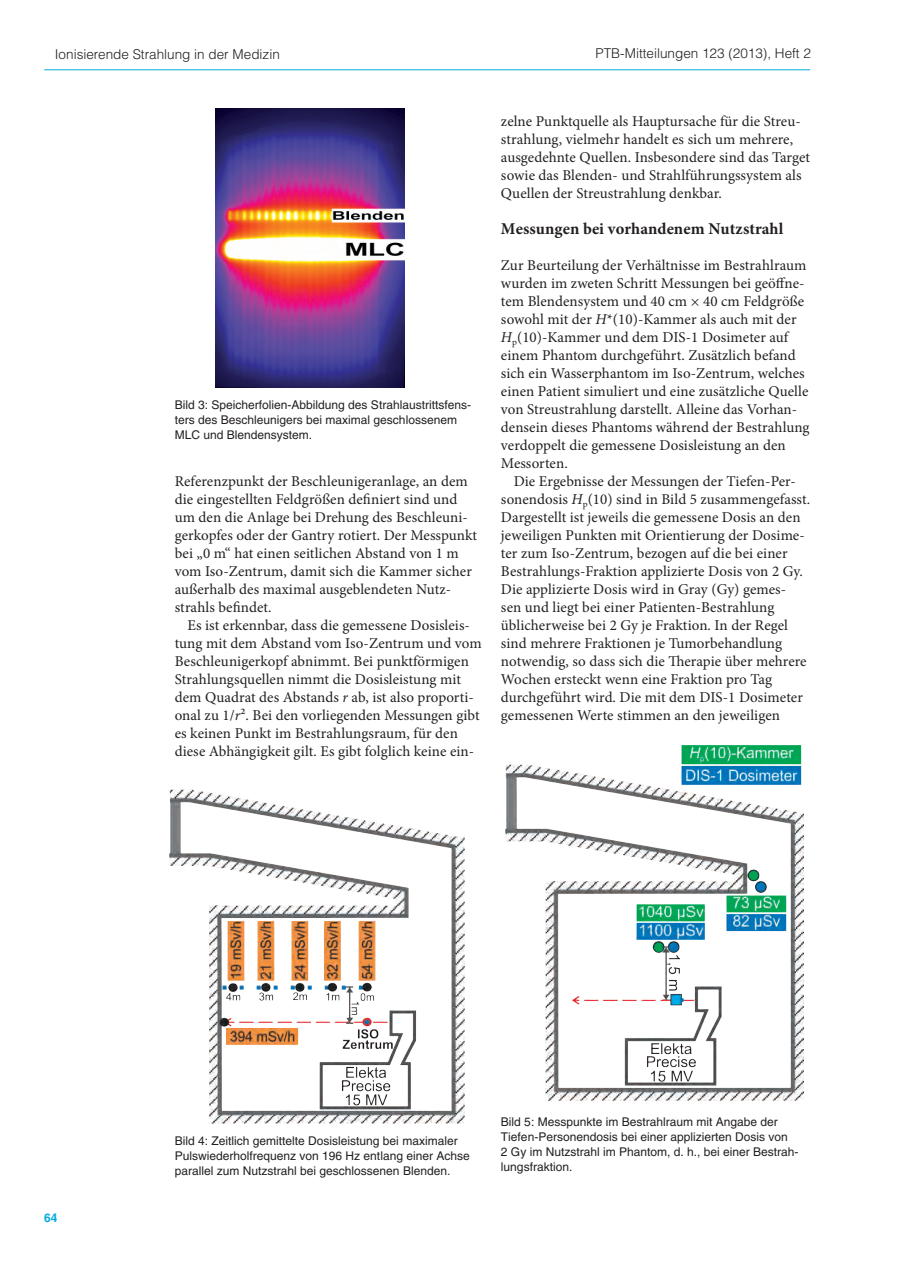
<style>
.page{position:relative;width:897px;height:1267px;background:#fff}
.page>*{position:absolute;margin:0;border:0;box-sizing:border-box;transform-origin:0 0}
.t1{font:700 16.5px "Minion Pro";letter-spacing:.005em;color:#231f20}
.t2{font:15px/18px "Minion Pro";letter-spacing:.005em;color:#231f20}
.t3{font:300 13.5px "Helvetica LT Std";color:#231f20}
.t4{font:12px/15px "Helvetica LT Std";color:#231f20}
.t5{font:700 12px "Helvetica LT Std";color:#00acdd}
.s1{font-style:italic}
</style>
<div class="page">
<hr style="left:44px;top:70px;width:766px;height:1px;background:#00acdd">
<img style="left:506px;top:745px;width:297px;height:354px">
<img style="left:216px;top:108px;width:188px;height:280px">
<img style="left:169px;top:789px;width:295px;height:334px">
<p class="t3" style="left:55px;top:46px;width:226px">Ionisierende Strahlung in der Medizin</p>
<p class="t3" style="left:595px;top:45px;width:217px">PTB-Mitteilungen 123 (2013), Heft 2</p>
<p class="t4" style="left:175px;top:397px;width:298px">Bild 3: Speicherfolien-Abbildung des Strahlaustrittsfens&shy;ters des Beschleunigers bei maximal geschlossenem<br>MLC und Blendensystem.</p>
<p class="t2" style="left:175px;top:472px;width:304px">Referenzpunkt der Beschleunigeranlage, an dem die eingestellten Feldgrößen definiert sind und um den die Anlage bei Drehung des Beschleuni&shy;gerkopfes oder der Gantry rotiert. Der Messpunkt bei „0 m“ hat einen seitlichen Abstand von 1 m vom Iso-Zentrum, damit sich die Kammer sicher außerhalb des maximal ausgeblendeten Nutz&shy;strahls befindet.</p>
<p class="t2" style="left:175px;top:616px;width:308px;text-indent:13px">Es ist erkennbar, dass die gemessene Dosisleis&shy;tung mit dem Abstand vom Iso-Zentrum und vom Beschleunigerkopf abnimmt. Bei punktförmigen Strahlungsquellen nimmt die Dosisleistung mit dem Quadrat des Abstands <span class="s1">r</span> ab, ist also proporti&shy;onal zu 1/<span class="s1">r</span>². Bei den vorliegenden Messungen gibt es keinen Punkt im Bestrahlungsraum, für den diese Abhängigkeit gilt. Es gibt folglich keine ein-</p>
<p class="t2" style="left:501px;top:112px;width:310px">zelne Punktquelle als Hauptursache für die Streu&shy;strahlung, vielmehr handelt es sich um mehrere, ausgedehnte Quellen. Insbesondere sind das Target sowie das Blenden- und Strahlführungssystem als Quellen der Streustrahlung denkbar.</p>
<p class="t1" style="left:501px;top:217px;width:284px">Messungen bei vorhandenem Nutzstrahl</p>
<p class="t2" style="left:501px;top:256px;width:310px">Zur Beurteilung der Verhältnisse im Bestrahlraum wurden im zweten Schritt Messungen bei geöffne&shy;tem Blendensystem und 40 cm × 40 cm Feldgröße sowohl mit der <span class="s1">H</span>*(10)-Kammer als auch mit der <span class="s1">H</span><sub>p</sub>(10)-Kammer und dem DIS-1 Dosimeter auf einem Phantom durchgeführt. Zusätzlich befand sich ein Wasserphantom im Iso-Zentrum, welches einen Patient simuliert und eine zusätzliche Quelle von Streustrahlung darstellt. Alleine das Vorhan&shy;densein dieses Phantoms während der Bestrahlung verdoppelt die gemessene Dosisleistung an den Messorten.</p>
<p class="t2" style="left:501px;top:472px;width:310px;text-indent:13px">Die Ergebnisse der Messungen der Tiefen-Per&shy;sonendosis <span class="s1">H</span><sub>p</sub>(10) sind in Bild 5 zusammengefasst.<br>Dargestellt ist jeweils die gemessene Dosis an den jeweiligen Punkten mit Orientierung der Dosime&shy;ter zum Iso-Zentrum, bezogen auf die bei einer Bestrahlungs-Fraktion applizierte Dosis von 2 Gy.<br>Die applizierte Dosis wird in Gray (Gy) gemes&shy;sen und liegt bei einer Patienten-Bestrahlung üblicherweise bei 2 Gy je Fraktion. In der Regel sind mehrere Fraktionen je Tumorbehandlung notwendig, so dass sich die Therapie über mehrere Wochen ersteckt wenn eine Fraktion pro Tag durchgeführt wird. Die mit dem DIS-1 Dosimeter gemessenen Werte stimmen an den jeweiligen</p>
<p class="t5" style="left:44px;top:1210px;width:15px">64</p>
<p class="t4" style="left:175px;top:1132px;width:296px">Bild 4: Zeitlich gemittelte Dosisleistung bei maximaler<br>Pulswiederholfrequenz von 196 Hz entlang einer Achse parallel zum Nutzstrahl bei geschlossenen Blenden.</p>
<p class="t4" style="left:501px;top:1113px;width:299px">Bild 5: Messpunkte im Bestrahlraum mit Angabe der Tiefen-Personendosis bei einer applizierten Dosis von<br>2 Gy im Nutzstrahl im Phantom, d. h., bei einer Bestrah&shy;lungsfraktion.</p>
</div>
